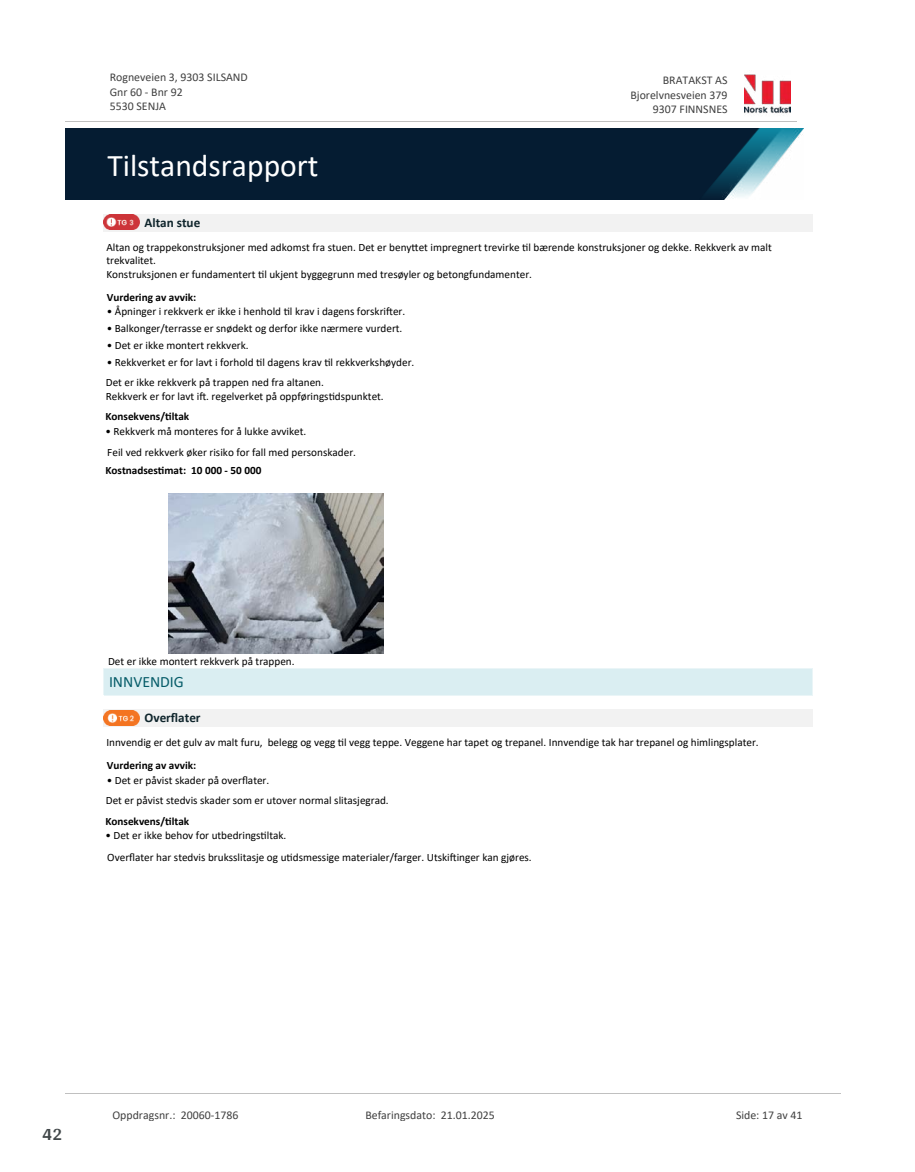
<style>
.page{position:relative;width:915px;height:1172px;background:#fff}
.page>*{position:absolute;margin:0;border:0;box-sizing:border-box;transform-origin:0 0}
.t1{font:31.65px "Calibri";color:#fff}
.t2{font:700 18px "Arya";color:#414749}
.t3{font:15.75px "Calibri";color:#065c69}
.t4{font:700 13.2px "Calibri";color:#0f252c}
.t5{font:11.85px/14.5px "Calibri";color:#404040}
.t6{font:11.25px/13.6px "Calibri";color:#000}
.t7{font:700 11.25px "Calibri";color:#000}
</style>
<div class="page">
<div style="left:104px;top:214px;width:708px;height:17px;background:#f2f2f2"></div>
<svg style="left:107px;top:214px;width:29px;height:16px"></svg>
<img style="left:104px;top:215px;width:35px;height:14px">
<img style="left:169px;top:493px;width:214px;height:160px">
<div style="left:104px;top:669px;width:708px;height:26px;background:#daeef2"></div>
<hr style="left:104px;top:669px;width:708px;height:1px;background:#eaf5f7">
<hr style="left:104px;top:695px;width:708px;height:1px;background:#eaf5f7">
<div style="left:104px;top:710px;width:708px;height:17px;background:#f2f2f2"></div>
<svg style="left:107px;top:725px;width:29px;height:1px"></svg>
<img style="left:104px;top:710px;width:35px;height:15px">
<img style="left:744px;top:74px;width:46px;height:40px">
<hr style="left:65px;top:121px;width:731px;height:1px;background:#c0c0c0">
<img style="left:65px;top:129px;width:738px;height:71px">
<hr style="left:65px;top:1093px;width:775px;height:1px;background:#c0c0c0">
<p class="t5" style="left:110px;top:70px;width:140px">Rogneveien 3, 9303 SILSAND<br>Gnr 60 - Bnr 92<br>5530 SENJA</p>
<p class="t5" style="left:662px;top:73px;width:66px">BRATAKST AS</p>
<p class="t5" style="left:630px;top:87px;width:99px">Bjorelvnesveien 379</p>
<p class="t5" style="left:652px;top:102px;width:76px">9307 FINNSNES</p>
<h1 class="t1" style="left:107px;top:143px;width:213px">Tilstandsrapport</h1>
<p class="t4" style="left:144px;top:213px;width:57px">Altan stue</p>
<p class="t6" style="left:106px;top:240px;width:666px">Altan og trappekonstruksjoner med adkomst fra stuen. Det er beny琀琀et impregnert trevirke 琀椀l bærende konstruksjoner og dekke. Rekkverk av malt trekvalitet.<br>Konstruksjonen er fundamentert 琀椀l ukjent byggegrunn med tresøyler og betongfundamenter.</p>
<p class="t7" style="left:107px;top:289px;width:91px">Vurdering av avvik:</p>
<p class="t6" style="left:107px;top:304px;width:300px">• Åpninger i rekkverk er ikke i henhold 琀椀l krav i dagens forskri昀琀er.</p>
<p class="t6" style="left:107px;top:321px;width:297px">• Balkonger/terrasse er snødekt og derfor ikke nærmere vurdert.</p>
<p class="t6" style="left:107px;top:338px;width:143px">• Det er ikke montert rekkverk.</p>
<p class="t6" style="left:106px;top:351px;width:310px;line-height:20.7px">• Rekkverket er for lavt i forhold 琀椀l dagens krav 琀椀l rekkverkshøyder.<br>Det er ikke rekkverk på trappen ned fra altanen.</p>
<p class="t6" style="left:106px;top:389px;width:279px">Rekkverk er for lavt i昀琀. regelverket på oppførings琀椀dspunktet.</p>
<p class="t7" style="left:105px;top:409px;width:85px">Konsekvens/琀椀ltak</p>
<p class="t6" style="left:105px;top:420px;width:252px;line-height:21.8px">• Rekkverk må monteres for å lukke avviket.<br>Feil ved rekkverk øker risiko for fall med personskader.</p>
<p class="t7" style="left:105px;top:462px;width:157px">Kostnadses琀椀mat: 10 000 - 50 000</p>
<p class="t6" style="left:108px;top:654px;width:188px">Det er ikke montert rekkverk på trappen.</p>
<h3 class="t3" style="left:109px;top:671px;width:76px">INNVENDIG</h3>
<p class="t4" style="left:144px;top:708px;width:58px">Over昀氀ater</p>
<p class="t6" style="left:106px;top:735px;width:653px">Innvendig er det gulv av malt furu, belegg og vegg 琀椀l vegg teppe. Veggene har tapet og trepanel. Innvendige tak har trepanel og himlingsplater.</p>
<p class="t7" style="left:107px;top:757px;width:91px">Vurdering av avvik:</p>
<p class="t6" style="left:106px;top:769px;width:284px;line-height:20.7px">• Det er påvist skader på over昀氀ater.<br>Det er påvist stedvis skader som er utover normal slitasjegrad.</p>
<p class="t7" style="left:105px;top:813px;width:85px">Konsekvens/琀椀ltak</p>
<p class="t6" style="left:105px;top:824px;width:428px;line-height:21.8px">• Det er ikke behov for utbedrings琀椀ltak.<br>Over昀氀ater har stedvis bruksslitasje og u琀椀dsmessige materialer/farger. Utski昀琀inger kan gjøres.</p>
<h2 class="t2" style="left:43px;top:1123px;width:21px">42</h2>
<p class="t5" style="left:112px;top:1107px;width:127px">Oppdragsnr.: 20060-1786</p>
<p class="t5" style="left:365px;top:1107px;width:131px">Befaringsdato: 21.01.2025</p>
<p class="t5" style="left:735px;top:1107px;width:68px">Side: 17 av 41</p>
</div>
